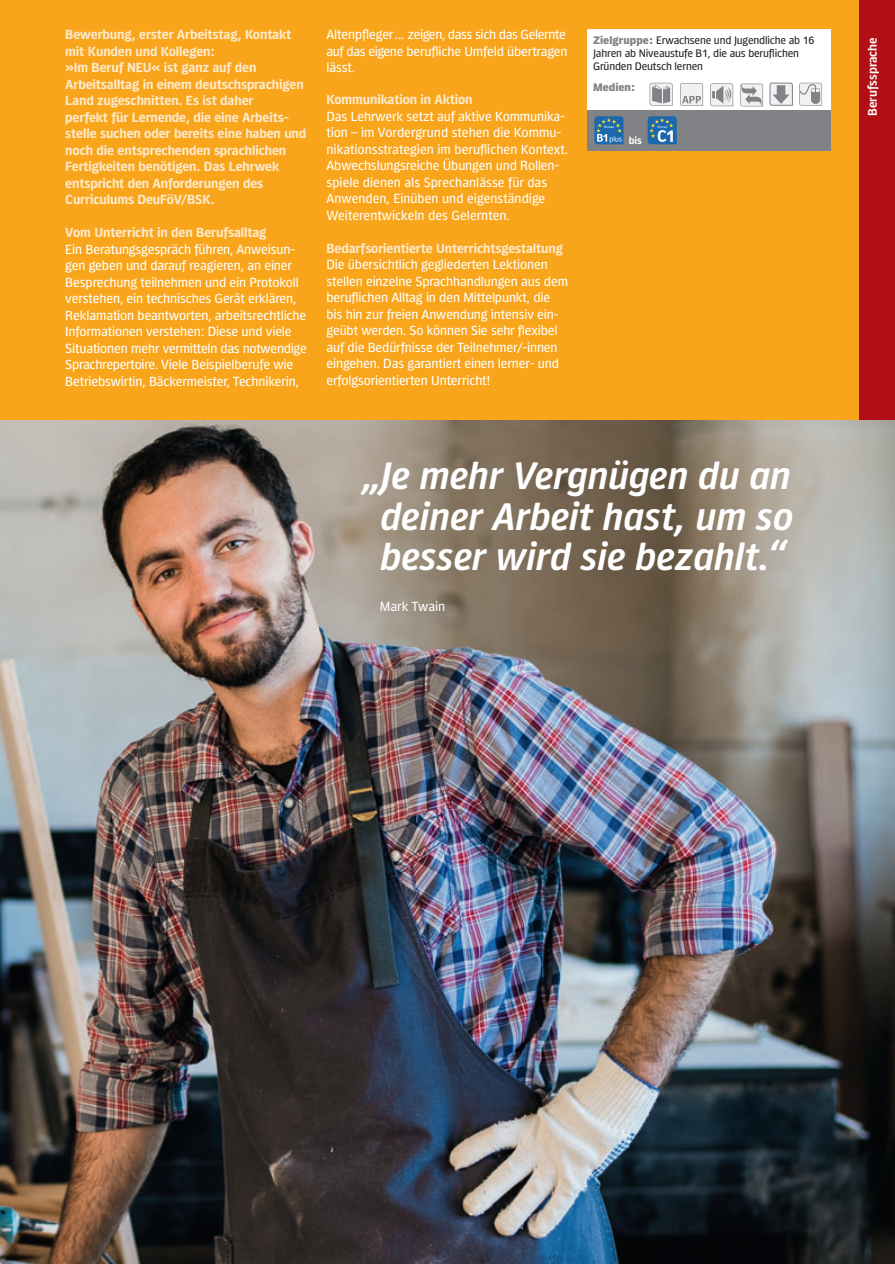
<style>
.page{position:relative;width:895px;height:1264px;background:#fff}
.page>*{position:absolute;margin:0;border:0;box-sizing:border-box;transform-origin:0 0}
.t1{font:italic 39px/40.5px "Forward Sans Semi";color:#fff;text-align:center}
.t2{font:13.5px/16.5px "Forward Sans";letter-spacing:-.01em;color:#fff}
.t3{font:700 13.5px/16.5px "Forward Sans";letter-spacing:-.01em;color:#feeacc}
.t4{font:12.75px "Forward Sans Semi";color:#fff}
.t5{font:11.1px/13.4px "Forward Sans";letter-spacing:-.015em;color:#231f20}
.t6{font:900 11.1px "Forward Sans";color:#808285}
.t7{font:700 10.35px "Forward Sans";color:#fff}
.s1{font-weight:900;color:#808285}
</style>
<div class="page">
<img style="left:0;top:420px;width:895px;height:844px">
<div style="left:0;top:0;width:895px;height:420px;background:#f9a51b"></div>
<div style="left:588px;top:29px;width:243px;height:86px;background:#fff"></div>
<div style="left:588px;top:111px;width:243px;height:40px;background:#808285"></div>
<svg style="left:710px;top:83px;width:23px;height:23px"></svg>
<svg style="left:649px;top:83px;width:23px;height:23px"></svg>
<svg style="left:799px;top:83px;width:23px;height:23px"></svg>
<div style="left:811px;top:92px;width:9px;height:7px;background:#808285"></div>
<svg style="left:769px;top:82px;width:24px;height:24px"></svg>
<svg style="left:740px;top:83px;width:23px;height:23px"></svg>
<svg style="left:647px;top:116px;width:29px;height:28px"></svg>
<svg style="left:594px;top:116px;width:29px;height:28px"></svg>
<svg style="left:680px;top:83px;width:23px;height:23px"></svg>
<div style="left:859px;top:0;width:36px;height:420px;background:#b30e15"></div>
<p class="t3" style="left:65px;top:28px;width:242px">Bewerbung, erster Arbeitstag, Kontakt mit Kunden und Kollegen:<br>»Im Beruf NEU« ist ganz auf den Arbeitsalltag in einem deutschsprachigen Land zugeschnitten. Es ist daher<br>perfekt für Lernende, die eine Arbeits&shy;stelle suchen oder bereits eine haben und noch die entsprechenden sprachlichen Fertigkeiten benötigen. Das Lehrwek entspricht den Anforderungen des Curriculums DeuFöV/BSK.</p>
<p class="t3" style="left:65px;top:226px;width:203px">Vom Unterricht in den Berufsalltag</p>
<p class="t2" style="left:65px;top:242px;width:243px">Ein Beratungsgespräch führen, Anweisun&shy;gen geben und darauf reagieren, an einer Besprechung teilnehmen und ein Protokoll verstehen, ein technisches Gerät erklären, Reklamation beantworten, arbeitsrechtliche Informationen verstehen: Diese und viele Situationen mehr vermitteln das notwendige Sprachrepertoire. Viele Beispielberufe wie Betriebswirtin, Bäckermeister, Technikerin,</p>
<p class="t2" style="left:326px;top:27px;width:242px">Altenpfleger ... zeigen, dass sich das Gelernte auf das eigene berufliche Umfeld übertragen lässt.</p>
<p class="t3" style="left:326px;top:92px;width:147px">Kommunikation in Aktion</p>
<p class="t2" style="left:326px;top:109px;width:243px">Das Lehrwerk setzt auf aktive Kommunika&shy;tion – im Vordergrund stehen die Kommu&shy;nikationsstrategien im beruflichen Kontext.<br>Abwechslungsreiche Übungen und Rollen&shy;spiele dienen als Sprechanlässe für das Anwenden, Einüben und eigenständige Weiterentwickeln des Gelernten.</p>
<p class="t3" style="left:326px;top:241px;width:238px">Bedarfsorientierte Unterrichtsgestaltung</p>
<p class="t2" style="left:326px;top:257px;width:243px">Die übersichtlich gegliederten Lektionen stellen einzelne Sprachhandlungen aus dem beruflichen Alltag in den Mittelpunkt, die bis hin zur freien Anwendung intensiv ein&shy;geübt werden. So können Sie sehr flexibel auf die Bedürfnisse der Teilnehmer/-innen eingehen. Das garantiert einen lerner- und erfolgsorientierten Unterricht!</p>
<p class="t5" style="left:593px;top:34px;width:223px"><span class="s1">Zielgruppe:</span> Erwachsene und Jugendliche ab 16<br>Jahren ab Niveaustufe B1, die aus beruflichen<br>Gründen Deutsch lernen</p>
<p class="t6" style="left:593px;top:83px;width:44px">Medien:</p>
<p class="t7" style="left:629px;top:137px;width:14px">bis</p>
<h1 class="t1" style="left:360px;top:459px;width:434px">„ Je mehr Vergnügen du an deiner Arbeit hast, um so besser wird sie bezahlt.“</h1>
<p class="t2" style="left:380px;top:599px;width:67px">Mark Twain</p>
<p class="t4" style="left:867px;top:116px;width:80px;rotate:-90deg">Berufssprache</p>
</div>
